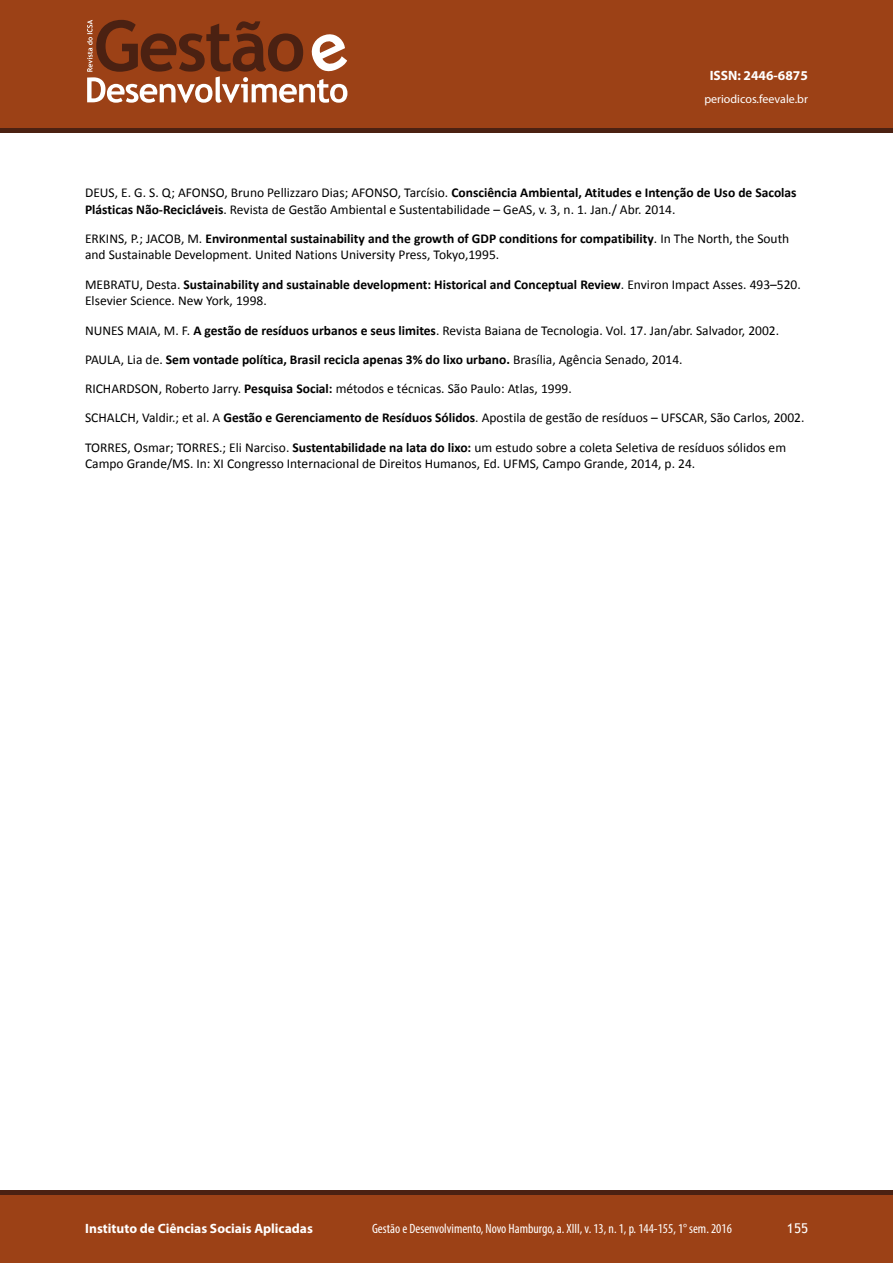
<style>
.page{position:relative;width:893px;height:1263px;background:#fff}
.page>*{position:absolute;margin:0;border:0;box-sizing:border-box;transform-origin:0 0}
.t1{font:13.5px/29.2px "Calibri";color:#000}
.t2{font:condensed 13.5px "Myriad Pro";color:#fff}
.t3{font:700 13.5px "Myriad Pro";color:#fff}
.t4{font:13.5px "Trebuchet MS";color:#fff}
.t5{font:12px "Myriad Pro";color:#fff}
.s1{font-weight:700}
</style>
<div class="page">
<div style="left:0;top:0;width:893px;height:129px;background:#9c4116"></div>
<svg style="left:87px;top:20px;width:260px;height:83px"></svg>
<div style="left:0;top:1193px;width:893px;height:70px;background:#9c4116"></div>
<div style="left:0;top:1190px;width:893px;height:5px;background:#4b2112"></div>
<hr style="left:0;top:129px;width:893px;height:4px;background:#4b2112">
<p class="t3" style="left:710px;top:67px;width:100px">ISSN: 2446-6875</p>
<p class="t5" style="left:704px;top:91px;width:105px">periodicos.feevale.br</p>
<p class="t1" style="left:85px;top:185px;width:713px;line-height:16.5px">DEUS, E. G. S. Q; AFONSO, Bruno Pellizzaro Dias; AFONSO, Tarcísio. <span class="s1">Consciência Ambiental, Atitudes e Intenção de Uso de Sacolas<br>Plásticas Não-Recicláveis</span>. Revista de Gestão Ambiental e Sustentabilidade – GeAS, v. 3, n. 1. Jan./ Abr. 2014.</p>
<p class="t1" style="left:85px;top:230px;width:706px;line-height:16.5px">ERKINS, P.; JACOB, M. <span class="s1">Environmental sustainability and the growth of GDP conditions for compatibility</span>. In The North, the South and Sustainable Development. United Nations University Press, Tokyo,1995.</p>
<p class="t1" style="left:85px;top:276px;width:717px;line-height:16.5px">MEBRATU, Desta. <span class="s1">Sustainability and sustainable development: Historical and Conceptual Review</span>. Environ Impact Asses. 493–520.<br>Elsevier Science. New York, 1998.</p>
<p class="t1" style="left:85px;top:315px;width:721px">NUNES MAIA, M. F. <span class="s1">A gestão de resíduos urbanos e seus limites</span>. Revista Baiana de Tecnologia. Vol. 17. Jan/abr. Salvador, 2002.<br>PAULA, Lia de. <span class="s1">Sem vontade política, Brasil recicla apenas 3% do lixo urbano.</span> Brasília, Agência Senado, 2014.<br>RICHARDSON, Roberto Jarry. <span class="s1">Pesquisa Social:</span> métodos e técnicas. São Paulo: Atlas, 1999.<br>SCHALCH, Valdir.; et al. A <span class="s1">Gestão e Gerenciamento de Resíduos Sólidos</span>. Apostila de gestão de resíduos – UFSCAR, São Carlos, 2002.<br>TORRES, Osmar; TORRES.; Eli Narciso. <span class="s1">Sustentabilidade na lata do lixo:</span> um estudo sobre a coleta Seletiva de resíduos sólidos em</p>
<p class="t1" style="left:85px;top:449px;width:612px">Campo Grande/MS. In: XI Congresso Internacional de Direitos Humanos, Ed. UFMS, Campo Grande, 2014, p. 24.</p>
<p class="t3" style="left:85px;top:1220px;width:229px">Instituto de Ciências Sociais Aplicadas</p>
<p class="t2" style="left:372px;top:1220px;width:361px">Gestão e Desenvolvimento, Novo Hamburgo, a. XIII, v. 13, n. 1, p. 144-155, 1° sem. 2016</p>
<p class="t4" style="left:787px;top:1220px;width:23px">155</p>
</div>
